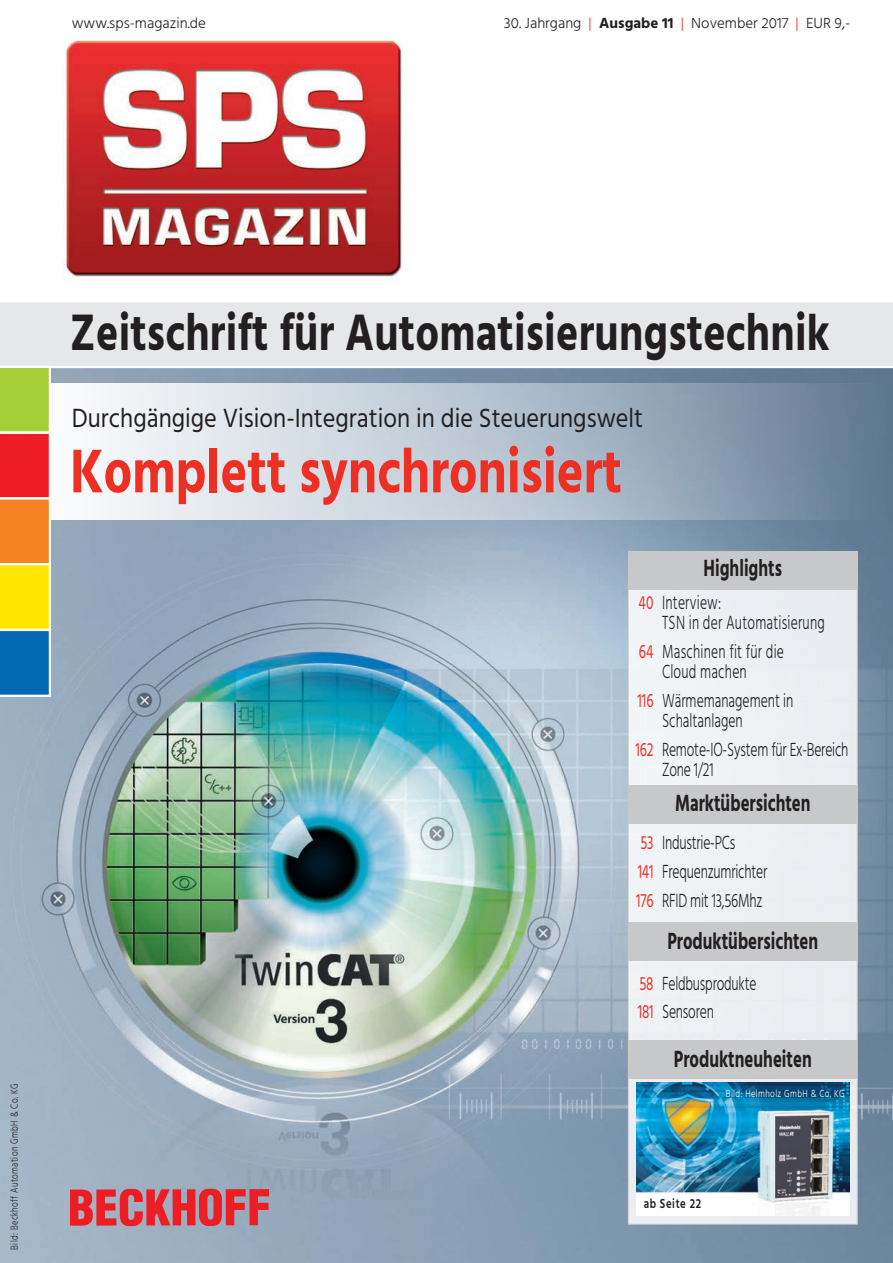
<style>
.page{position:relative;width:893px;height:1263px;background:#fff}
.page>*{position:absolute;margin:0;border:0;box-sizing:border-box;transform-origin:0 0}
.t1{font:700 63.15px "Hind";color:#ee2f23;scale:.8 1}
.t2{font:700 52.5px "Hind";letter-spacing:.005em;color:#231f20;scale:.8 1}
.t3{font:27px "Hind";color:#231f20;scale:.9 1}
.t4{font:700 24px "Hind";color:#231f20;scale:.7 1}
.t5{font:300 19.5px/28.8px "Hind";letter-spacing:-.015em;color:#231f20;scale:.7 1}
.t6{font:300 19.5px/20.2px "Hind";letter-spacing:.015em;color:#231f20;scale:.7 1}
.t7{font:300 15px "Hind";color:#231f20}
.t8{font:600 13.5px "Hind";letter-spacing:.05em;color:#231f20;scale:.8 1}
.t9{font:300 10.5px "Hind";letter-spacing:.05em;color:#231f20;scale:.8 1}
.t10{font:300 10.5px "Hind";letter-spacing:.05em;color:#fff;scale:.8 1}
.s1{color:#ee1d23}
.s2{font-weight:700}
.s3{font-weight:400;color:#ee2f23}
</style>
<div class="page">
<img style="left:0;top:368px;width:893px;height:895px">
<img style="left:63px;top:40px;width:340px;height:238px">
<div style="left:629px;top:588px;width:228px;height:636px;background:#edf0f3"></div>
<div style="left:628px;top:923px;width:230px;height:38px;background:#c7c8ca"></div>
<img style="left:637px;top:1083px;width:213px;height:132px">
<div style="left:628px;top:551px;width:230px;height:38px;background:#c7c8ca"></div>
<div style="left:628px;top:785px;width:230px;height:38px;background:#c7c8ca"></div>
<div style="left:628px;top:1040px;width:229px;height:38px;background:#c7c8ca"></div>
<svg style="left:70px;top:1188px;width:199px;height:38px;background:#cd555f"></svg>
<div style="left:0;top:302px;width:893px;height:64px;background:#e6e7e9"></div>
<svg style="left:51px;top:384px;width:838px;height:136px;background:#b7c3cf"></svg>
<svg style="left:0;top:368px;width:51px;height:329px;background:#ba944c"></svg>
<p class="t7" style="left:72px;top:13px;width:136px">www.sps-magazin.de</p>
<p class="t7" style="left:504px;top:13px;width:348px">30. Jahrgang <span class="s1">|</span> <span class="s2">Ausgabe 11</span> <span class="s1">|</span> November 2017 <span class="s1">|</span> EUR 9,-</p>
<p class="t9" style="left:8px;top:1250px;width:210px;rotate:-90deg">Bild: Beckhoff Automation GmbH &amp; Co. KG</p>
<h2 class="t2" style="left:70px;top:302px;width:951px">Zeitschrift für Automatisierungstechnik</h2>
<h3 class="t3" style="left:72px;top:400px;width:636px">Durchgängige Vision-Integration in die Steuerungswelt</h3>
<h1 class="t1" style="left:70px;top:434px;width:691px">Komplett synchronisiert</h1>
<p class="t4" style="left:704px;top:554px;width:113px">Highlights</p>
<p class="t6" style="left:662px;top:593px;width:234px;text-indent:-24px"><span class="s3">40</span> Interview:<br>TSN in der Automatisierung</p>
<p class="t6" style="left:662px;top:642px;width:176px;text-indent:-23px"><span class="s3">64</span> Maschinen fit für die<br>Cloud machen</p>
<p class="t5" style="left:662px;top:691px;width:189px;line-height:20.2px;text-indent:-25px"><span class="s3">116</span> Wärmemanagement in<br>Schaltanlagen</p>
<p class="t5" style="left:662px;top:740px;width:268px;line-height:20.2px;text-indent:-26px"><span class="s3">162</span> Remote-IO-System für Ex-Bereich<br>Zone 1/21</p>
<p class="t4" style="left:675px;top:788px;width:195px">Marktübersichten</p>
<p class="t5" style="left:636px;top:830px;width:189px"><span class="s3">53</span> Industrie-PCs<br><span class="s3">141</span> Frequenzumrichter<br><span class="s3">176</span> RFID mit 13,56Mhz</p>
<p class="t4" style="left:667px;top:927px;width:217px">Produktübersichten</p>
<p class="t5" style="left:638px;top:970px;width:171px"><span class="s3">58</span> Feldbusprodukte<br><span class="s3">181</span> Sensoren</p>
<p class="t4" style="left:674px;top:1044px;width:198px">Produktneuheiten</p>
<p class="t10" style="left:726px;top:1086px;width:150px">Bild: Helmholz GmbH &amp; Co. KG</p>
<p class="t8" style="left:644px;top:1195px;width:73px">ab Seite 22</p>
</div>
